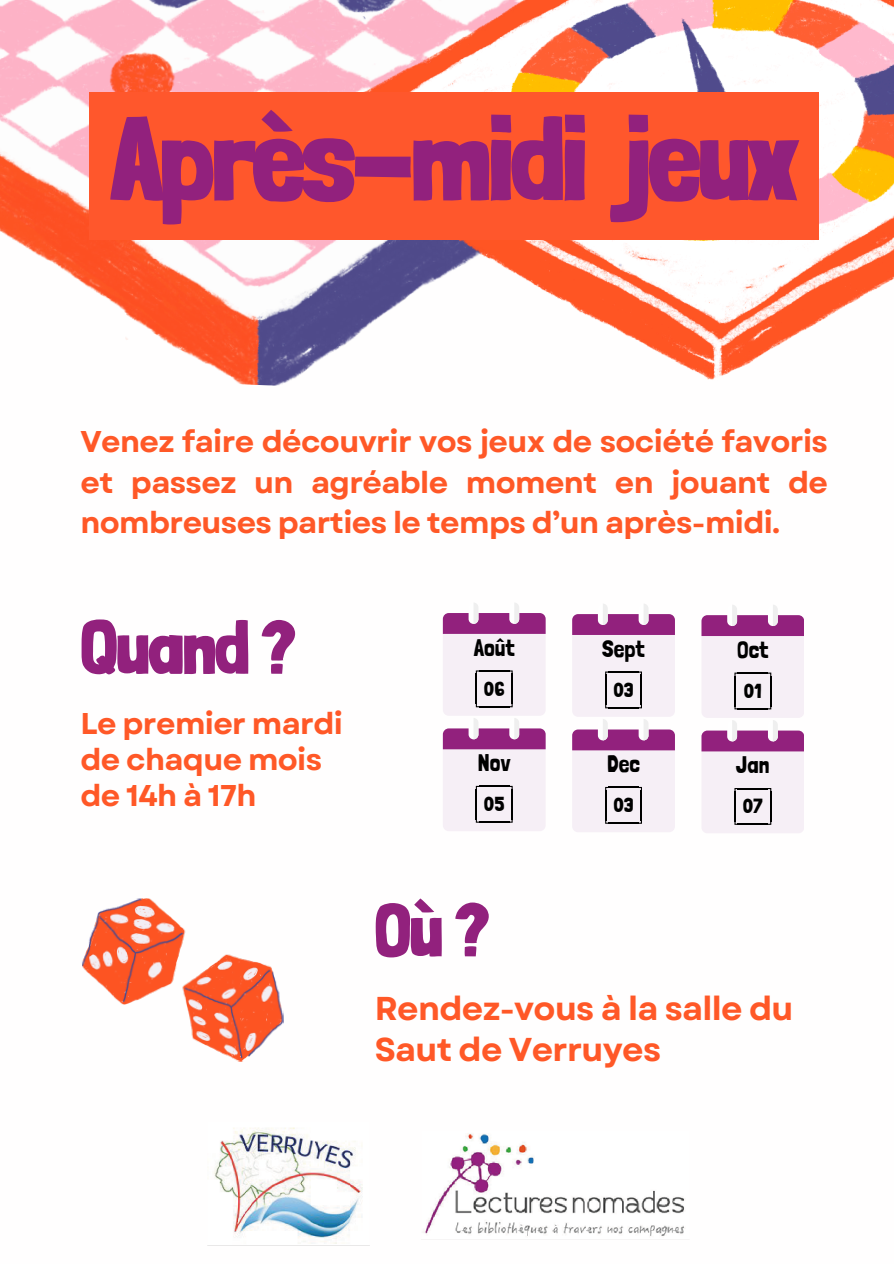
<style>
.page{position:relative;width:894px;height:1264px;background:#fff}
.page>*{position:absolute;margin:0;border:0;box-sizing:border-box;transform-origin:0 0}
.t1{font:900 117px "Londrina Solid";letter-spacing:-.02em;color:#92217d}
.t2{font:900 75px "Londrina Solid";letter-spacing:-.02em;color:#92217d}
.t3{font:700 33px/40.5px "Garet";letter-spacing:-.02em;color:#ff5827}
.t4{font:700 30px/40.5px "Garet";letter-spacing:-.02em;color:#ff5827;text-align:justify}
.t5{font:23.85px "Londrina Solid";color:#000}
.t6{font:20.25px "Londrina Solid";color:#000}
</style>
<div class="page">
<img style="left:0;top:0;width:323px;height:386px">
<img style="left:323px;top:0;width:570px;height:380px">
<img style="left:82px;top:898px;width:202px;height:164px">
<div style="left:89px;top:93px;width:729px;height:147px;background:#ff572c"></div>
<img style="left:423px;top:1133px;width:261px;height:103px">
<img style="left:207px;top:1127px;width:163px;height:119px">
<svg style="left:442px;top:603px;width:103px;height:228px"></svg>
<svg style="left:572px;top:604px;width:102px;height:228px"></svg>
<svg style="left:701px;top:605px;width:102px;height:228px"></svg>
<h3 class="t1" style="left:111px;top:89px;width:686px">Après-midi jeux</h3>
<p class="t4" style="left:80px;top:421px;width:748px">Venez faire découvrir vos jeux de société favoris et passez un agréable moment en jouant de nombreuses parties le temps d’un après-midi.</p>
<p class="t2" style="left:80px;top:602px;width:216px">Quand ?</p>
<p class="t4" style="left:80px;top:705px;width:264px;line-height:36px;text-align:left">Le premier mardi de chaque mois de 14h à 17h</p>
<p class="t5" style="left:473px;top:633px;width:43px">Août</p>
<p class="t6" style="left:484px;top:676px;width:22px">06</p>
<p class="t5" style="left:477px;top:748px;width:34px">Nov</p>
<p class="t6" style="left:484px;top:791px;width:22px">05</p>
<p class="t5" style="left:602px;top:634px;width:44px">Sept</p>
<p class="t6" style="left:613px;top:677px;width:22px">03</p>
<p class="t5" style="left:607px;top:749px;width:34px">Dec</p>
<p class="t6" style="left:613px;top:793px;width:22px">03</p>
<p class="t5" style="left:737px;top:635px;width:33px">Oct</p>
<p class="t6" style="left:743px;top:678px;width:19px">01</p>
<p class="t5" style="left:736px;top:751px;width:35px">Jan</p>
<p class="t6" style="left:742px;top:794px;width:21px">07</p>
<p class="t2" style="left:374px;top:885px;width:116px">Où?</p>
<p class="t3" style="left:374px;top:988px;width:420px">Rendez-vous à la salle du<br>Saut de Verruyes</p>
</div>
